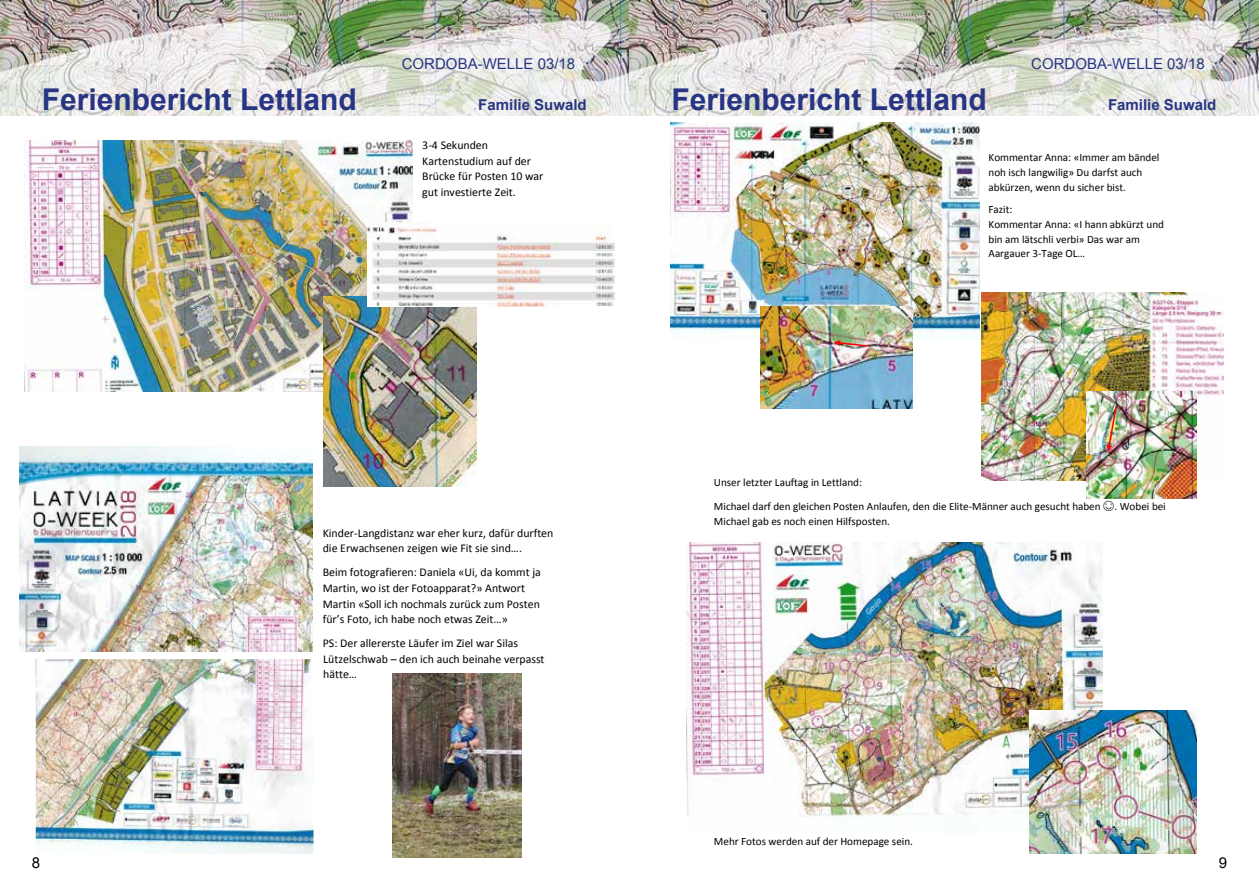
<style>
.page{position:relative;width:1259px;height:893px;background:#fff}
.page>*{position:absolute;margin:0;border:0;box-sizing:border-box;transform-origin:0 0}
.t1{font:700 30px "Arial";color:#283583}
.t2{font:15px "Arial";color:#283583}
.t3{font:700 15px "Arial";color:#283583}
.t4{font:15px "Arial";color:#000}
.t5{font:11.85px/15.6px "Calibri";color:#000}
.t6{font:11.1px/14.7px "Calibri";color:#000}
</style>
<div class="page">
<img style="left:0;top:0;width:1259px;height:116px">
<img style="left:24px;top:140px;width:388px;height:252px">
<img style="left:323px;top:297px;width:153px;height:189px">
<img style="left:367px;top:222px;width:247px;height:85px">
<img style="left:36px;top:659px;width:277px;height:195px">
<img style="left:19px;top:446px;width:293px;height:206px">
<img style="left:392px;top:673px;width:129px;height:185px">
<img style="left:670px;top:123px;width:309px;height:216px">
<img style="left:760px;top:306px;width:152px;height:102px">
<img style="left:981px;top:292px;width:242px;height:188px">
<img style="left:1086px;top:392px;width:110px;height:106px">
<img style="left:686px;top:542px;width:416px;height:292px">
<img style="left:1030px;top:711px;width:167px;height:143px">
<svg style="left:834px;top:340px;width:34px;height:7px"></svg>
<svg style="left:1106px;top:405px;width:11px;height:46px"></svg>
<p class="t2" style="left:402px;top:54px;width:175px">CORDOBA-WELLE 03/18</p>
<p class="t2" style="left:1031px;top:54px;width:175px">CORDOBA-WELLE 03/18</p>
<h1 class="t1" style="left:42px;top:80px;width:317px">Ferienbericht Lettland</h1>
<p class="t3" style="left:478px;top:95px;width:110px">Familie Suwald</p>
<h1 class="t1" style="left:671px;top:80px;width:317px">Ferienbericht Lettland</h1>
<p class="t3" style="left:1108px;top:95px;width:110px">Familie Suwald</p>
<p class="t5" style="left:422px;top:137px;width:123px">3-4 Sekunden<br>Kartenstudium auf der<br>Brücke für Posten 10 war gut investierte Zeit.</p>
<p class="t6" style="left:988px;top:150px;width:172px">Kommentar Anna: «Immer am bändel noh isch langwilig» Du darfst auch abkürzen, wenn du sicher bist.</p>
<p class="t6" style="left:988px;top:202px;width:177px">Fazit:<br>Kommentar Anna: «I hann abkürzt und bin am lätschli verbi» Das war am<br>Aargauer 3-Tage OL…</p>
<p class="t5" style="left:323px;top:525px;width:232px">Kinder-Langdistanz war eher kurz, dafür durften die Erwachsenen zeigen wie Fit sie sind….</p>
<p class="t5" style="left:323px;top:565px;width:220px">Beim fotografieren: Daniela «Ui, da kommt ja Martin, wo ist der Fotoapparat?» Antwort Martin «Soll ich nochmals zurück zum Posten für’s Foto, ich habe noch etwas Zeit…»</p>
<p class="t5" style="left:323px;top:636px;width:223px">PS: Der allererste Läufer im Ziel war Silas<br>Lützelschwab – den ich auch beinahe verpasst hätte…</p>
<p class="t6" style="left:714px;top:470px;width:453px;line-height:24.2px">Unser letzter Lauftag in Lettland:<br>Michael darf den gleichen Posten Anlaufen, den die Elite-Männer auch gesucht haben . Wobei bei</p>
<p class="t6" style="left:714px;top:514px;width:177px">Michael gab es noch einen Hilfsposten.</p>
<p class="t6" style="left:714px;top:834px;width:201px">Mehr Fotos werden auf der Homepage sein.</p>
<p class="t4" style="left:32px;top:853px;width:10px">8</p>
<p class="t4" style="left:1219px;top:853px;width:10px">9</p>
</div>
